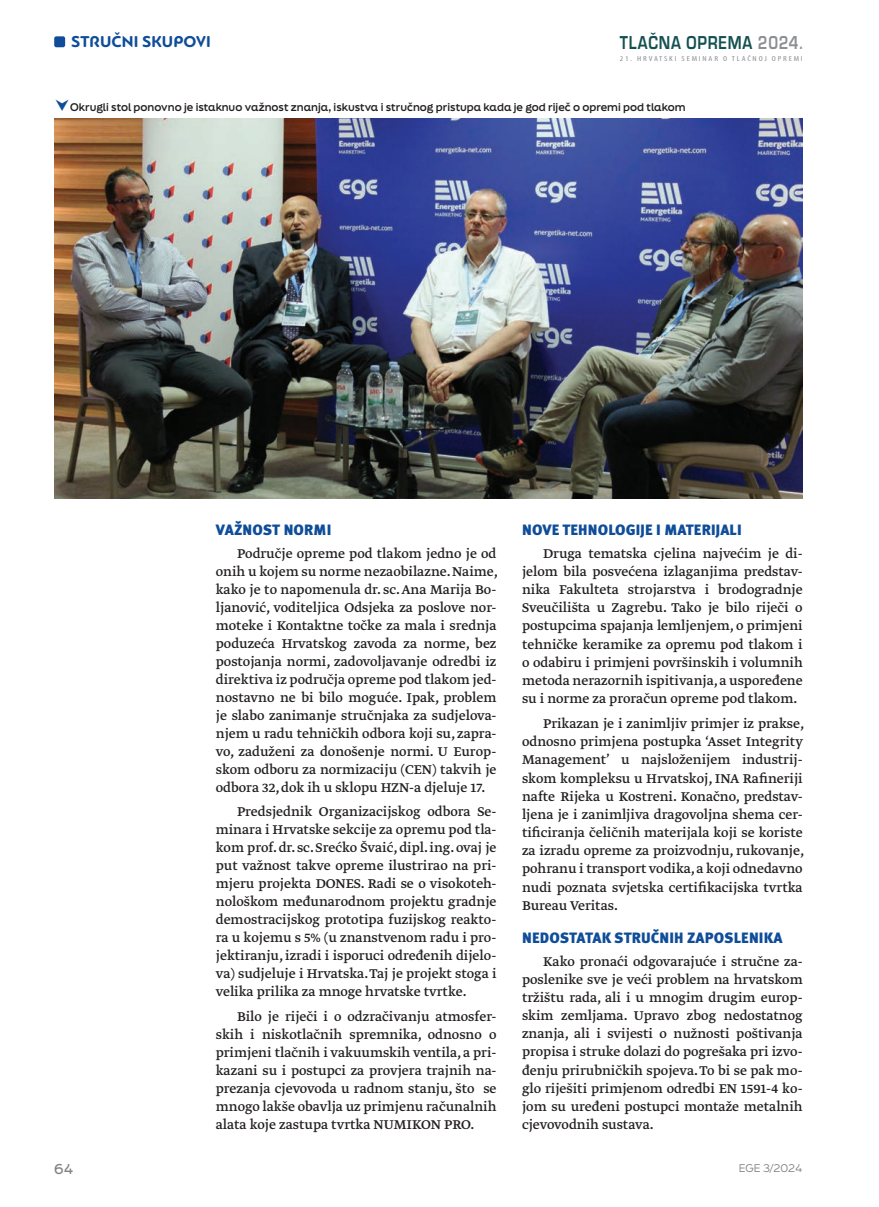
<style>
.page{position:relative;width:879px;height:1207px;background:#fff}
.page>*{position:absolute;margin:0;border:0;box-sizing:border-box;transform-origin:0 0}
.t1{font:700 19.35px "Eurostile TOT";letter-spacing:.05em;color:#155050;scale:.8 1}
.t2{font:700 16.5px "PF Bague Round Pro";letter-spacing:.01em;color:#0f4d99}
.t3{font:15px/18px "Greta Text Pro Regular Plus";color:#231f20;text-align:justify}
.t4{font:900 15px "Meta Pro";letter-spacing:.01em;color:#0f4d99}
.t5{font:500 13.5px "Final Six";color:#808285}
.t6{font:700 10.5px "Final Six";color:#231f20}
.t7{font:10.5px "Final Six";color:#808285}
.t8{font:condensed 7.2px "Myriad Pro";letter-spacing:.2em;color:#8d8f92;scale:1.25 1}
.s1{color:#8d8f92}
</style>
<div class="page">
<div style="left:54px;top:36px;width:11px;height:11px;background:#0f4d99;border-radius:2px"></div>
<img style="left:54px;top:118px;width:749px;height:380px">
<p class="t2" style="left:72px;top:32px;width:141px">STRUČNI SKUPOVI</p>
<p class="t1" style="left:620px;top:33px;width:230px">TLAČNA OPREMA <span class="s1">2024.</span></p>
<p class="t8" style="left:620px;top:54px;width:148px">21. HRVATSKI SEMINAR O TLAČNOJ OPREMI</p>
<p class="t6" style="left:70px;top:99px;width:617px">Okrugli stol ponovno je istaknuo važnost znanja, iskustva i stručnog pristupa kada je god riječ o opremi pod tlakom</p>
<p class="t4" style="left:216px;top:520px;width:117px">VAŽNOST NORMI</p>
<p class="t3" style="left:216px;top:544px;width:284px;text-indent:21px">Područje opreme pod tlakom jedno je od onih u kojem su norme nezaobilazne. Naime, kako je to napomenula dr. sc. Ana Marija Bo&shy;ljanović, voditeljica Odsjeka za poslove nor&shy;moteke i Kontaktne točke za mala i srednja poduzeća Hrvatskog zavoda za norme, bez postojanja normi, zadovoljavanje odredbi iz direktiva iz područja opreme pod tlakom jed&shy;nostavno ne bi bilo moguće. Ipak, problem je slabo zanimanje stručnjaka za sudjelova&shy;njem u radu tehničkih odbora koji su, zapra&shy;vo, zaduženi za donošenje normi. U Europ&shy;skom odboru za normizaciju (CEN) takvih je odbora 32, dok ih u sklopu HZN-a djeluje 17.</p>
<p class="t3" style="left:216px;top:803px;width:282px;text-indent:21px">Predsjednik Organizacijskog odbora Se&shy;minara i Hrvatske sekcije za opremu pod tla&shy;kom prof. dr. sc. Srećko Švaić, dipl. ing. ovaj je put važnost takve opreme ilustrirao na pri&shy;mjeru projekta DONES. Radi se o visokoteh&shy;nološkom međunarodnom projektu gradnje demostracijskog prototipa fuzijskog reakto&shy;ra u kojemu s 5% (u znanstvenom radu i pro&shy;jektiranju, izradi i isporuci određenih dijelo&shy;va) sudjeluje i Hrvatska. Taj je projekt stoga i velika prilika za mnoge hrvatske tvrtke.</p>
<p class="t3" style="left:216px;top:1008px;width:282px;text-indent:21px">Bilo je riječi i o odzračivanju atmosfer&shy;skih i niskotlačnih spremnika, odnosno o primjeni tlačnih i vakuumskih ventila, a pri&shy;kazani su i postupci za provjera trajnih na&shy;prezanja cjevovoda u radnom stanju, što se mnogo lakše obavlja uz primjenu računalnih alata koje zastupa tvrtka NUMIKON PRO.</p>
<p class="t4" style="left:522px;top:520px;width:221px">NOVE TEHNOLOGIJE I MATERIJALI</p>
<p class="t3" style="left:522px;top:544px;width:282px;text-indent:21px">Druga tematska cjelina najvećim je di&shy;jelom bila posvećena izlaganjima predstav&shy;nika Fakulteta strojarstva i brodogradnje Sveučilišta u Zagrebu. Tako je bilo riječi o postupcima spajanja lemljenjem, o primjeni tehničke keramike za opremu pod tlakom i o odabiru i primjeni površinskih i volumnih metoda nerazornih ispitivanja, a uspoređene su i norme za proračun opreme pod tlakom.</p>
<p class="t3" style="left:522px;top:715px;width:284px;text-indent:21px">Prikazan je i zanimljiv primjer iz prakse, odnosno primjena postupka ‘Asset Integrity Management’ u najsloženijem industrij&shy;skom kompleksu u Hrvatskoj, INA Rafineriji nafte Rijeka u Kostreni. Konačno, predstav&shy;ljena je i zanimljiva dragovoljna shema cer&shy;tificiranja čeličnih materijala koji se koriste za izradu opreme za proizvodnju, rukovanje, pohranu i transport vodika, a koji odnedavno nudi poznata svjetska certifikacijska tvrtka Bureau Veritas.</p>
<p class="t4" style="left:522px;top:928px;width:262px">NEDOSTATAK STRUČNIH ZAPOSLENIKA</p>
<p class="t3" style="left:522px;top:952px;width:282px;text-indent:21px">Kako pronaći odgovarajuće i stručne za&shy;poslenike sve je veći problem na hrvatskom tržištu rada, ali i u mnogim drugim europ&shy;skim zemljama. Upravo zbog nedostatnog znanja, ali i svijesti o nužnosti poštivanja propisa i struke dolazi do pogrešaka pri izvo&shy;đenju prirubničkih spojeva. To bi se pak mo&shy;glo riješiti primjenom odredbi EN 1591-4 ko&shy;jom su uređeni postupci montaže metalnih cjevovodnih sustava.</p>
<p class="t5" style="left:54px;top:1159px;width:21px">64</p>
<p class="t7" style="left:738px;top:1160px;width:66px">EGE 3/2024</p>
</div>
